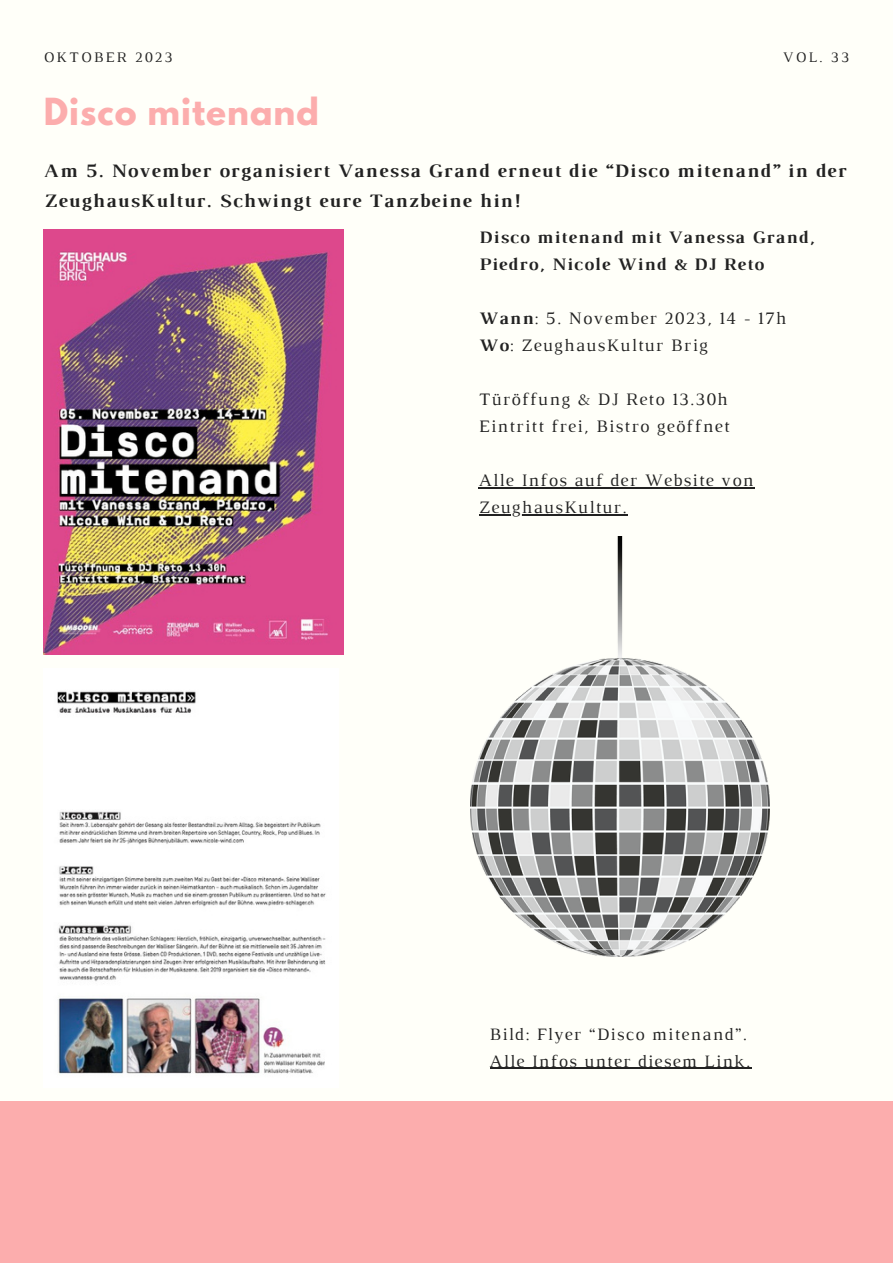
<style>
.page{position:relative;width:893px;height:1264px;background:#fff}
.page>*{position:absolute;margin:0;border:0;box-sizing:border-box;transform-origin:0 0}
.t1{font:700 33px "League Spartan";letter-spacing:.03em;color:#fcadad}
.t2{font:700 19.35px/30.3px "Luthier";letter-spacing:.07em;color:#222}
.t3{font:17.85px/27px "Luthier";letter-spacing:.07em;color:#222}
.t4{font:700 17.85px/27px "Luthier";letter-spacing:.07em;color:#222}
.t5{font:17.7px/27px "Luthier";letter-spacing:.07em;color:#222}
.t6{font:14.85px "Luthier";letter-spacing:.14em;color:#222}
.s1{font-weight:700}
</style>
<div class="page">
<div style="left:0;top:0;width:892px;height:1262px;background:#fffff9"></div>
<div style="left:0;top:1100px;width:892px;height:162px;background:#fcadad"></div>
<img style="left:44px;top:229px;width:299px;height:425px">
<img style="left:57px;top:691px;width:269px;height:383px">
<img style="left:470px;top:536px;width:299px;height:420px">
<hr style="left:479px;top:487px;width:275px;height:1px;background:#222">
<hr style="left:479px;top:514px;width:148px;height:1px;background:#222">
<hr style="left:489px;top:1067px;width:262px;height:1px;background:#222">
<p class="t6" style="left:44px;top:52px;width:130px">OKTOBER 2023</p>
<p class="t6" style="left:782px;top:52px;width:68px">VOL. 33</p>
<p class="t1" style="left:44px;top:95px;width:277px">Disco mitenand</p>
<p class="t2" style="left:44px;top:156px;width:803px">Am 5. November organisiert Vanessa Grand erneut die “Disco mitenand” in der<br>ZeughausKultur. Schwingt eure Tanzbeine hin!</p>
<p class="t4" style="left:479px;top:225px;width:337px">Disco mitenand mit Vanessa Grand,<br>Piedro, Nicole Wind &amp; DJ Reto</p>
<p class="t3" style="left:479px;top:306px;width:309px"><span class="s1">Wann</span>: 5. November 2023, 14 - 17h</p>
<p class="t3" style="left:479px;top:333px;width:230px"><span class="s1">Wo</span>: ZeughausKultur Brig</p>
<p class="t3" style="left:479px;top:387px;width:251px">Türöffung &amp; DJ Reto 13.30h</p>
<p class="t3" style="left:479px;top:414px;width:252px">Eintritt frei, Bistro geöffnet</p>
<p class="t3" style="left:479px;top:468px;width:276px">Alle Infos auf der Website von<br>ZeughausKultur.</p>
<p class="t5" style="left:489px;top:1021px;width:262px">Bild: Flyer “Disco mitenand”.<br>Alle Infos unter diesem Link.</p>
</div>
